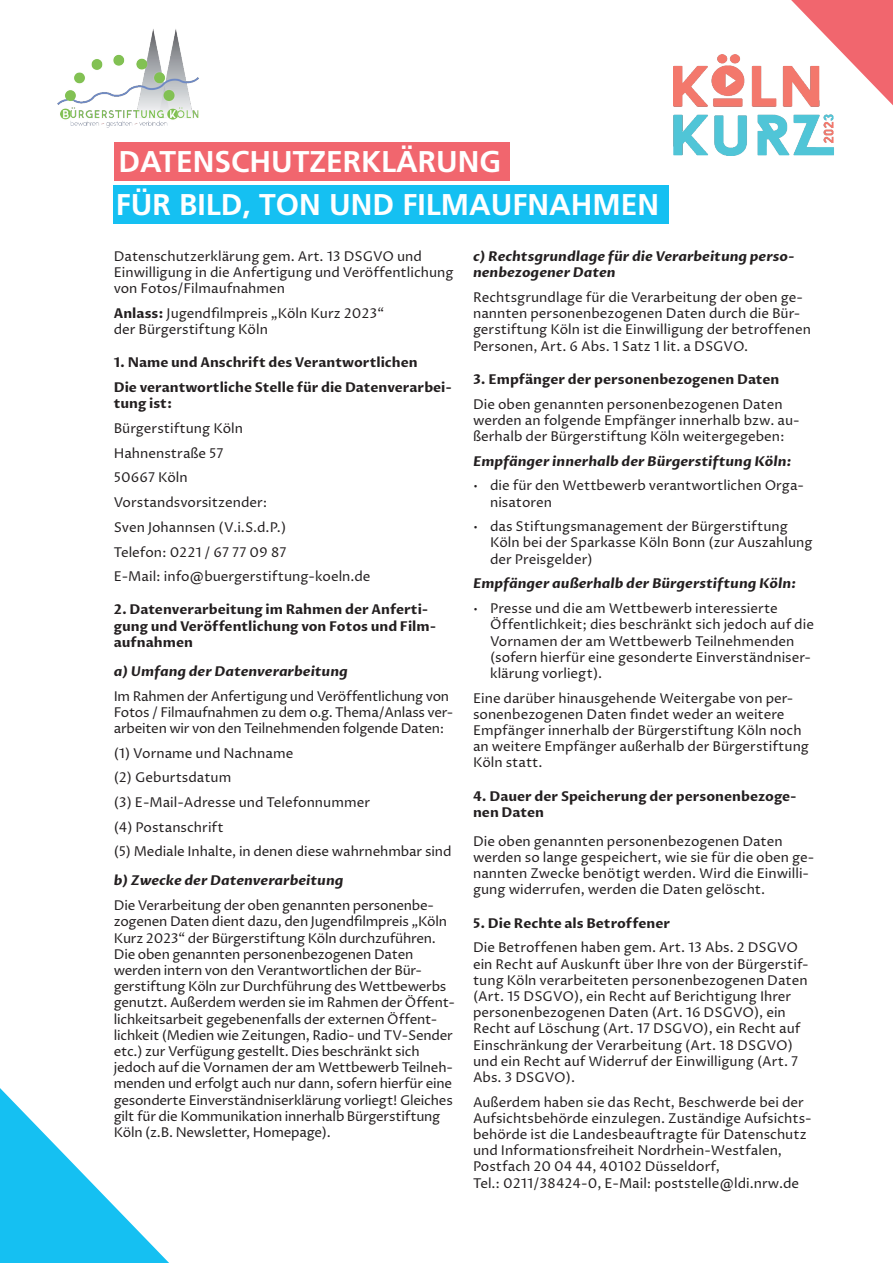
<style>
.page{position:relative;width:893px;height:1263px;background:#fff}
.page>*{position:absolute;margin:0;border:0;box-sizing:border-box;transform-origin:0 0}
.t1{font:700 30px/43.7px "Frutiger LT Std";color:#fff}
.t2{font:13.5px/16.2px "Proza Libre";color:#231f20}
.t3{font:13.5px/16.2px "Proza Libre";letter-spacing:-.02em;color:#231f20}
.t4{font:700 13.5px/16.2px "Proza Libre";color:#231f20}
.t5{font:italic 700 13.5px/16.2px "Proza Libre";color:#231f20}
.s1{font-weight:700}
</style>
<div class="page">
<img style="left:57px;top:29px;width:142px;height:99px">
<div style="left:114px;top:142px;width:396px;height:38px;background:#f1666e"></div>
<div style="left:114px;top:186px;width:555px;height:38px;background:#15c0f2"></div>
<img style="left:673px;top:54px;width:161px;height:101px">
<svg style="left:0;top:1088px;width:169px;height:175px"></svg>
<svg style="left:791px;top:0;width:102px;height:105px"></svg>
<h1 class="t1" style="left:116px;top:140px;width:545px">DATENSCHUTZERKLÄRUNG<br>FÜR BILD, TON UND FILMAUFNAHMEN</h1>
<p class="t2" style="left:114px;top:248px;width:341px">Datenschutzerklärung gem. Art. 13 DSGVO und<br>Einwilligung in die Anfertigung und Veröffentlichung von Fotos/Filmaufnahmen</p>
<p class="t2" style="left:114px;top:305px;width:272px"><span class="s1">Anlass:</span> Jugendfilmpreis „Köln Kurz 2023“ der Bürgerstiftung Köln</p>
<p class="t4" style="left:114px;top:351px;width:340px;line-height:24.8px">1. Name und Anschrift des Verantwortlichen<br>Die verantwortliche Stelle für die Datenverarbei-</p>
<p class="t4" style="left:114px;top:396px;width:60px">tung ist:</p>
<p class="t2" style="left:114px;top:416px;width:258px;line-height:24.8px">Bürgerstiftung Köln<br>Hahnenstraße 57<br>50667 Köln<br>Vorstandsvorsitzender:<br>Sven Johannsen (V.i.S.d.P.)<br>Telefon: 0221 / 67 77 09 87<br>E-Mail: info@buergerstiftung-koeln.de</p>
<p class="t4" style="left:114px;top:602px;width:324px">2. Datenverarbeitung im Rahmen der Anferti&shy;gung und Veröffentlichung von Fotos und Film&shy;aufnahmen</p>
<p class="t5" style="left:114px;top:663px;width:236px">a) Umfang der Datenverarbeitung</p>
<p class="t3" style="left:114px;top:688px;width:341px">Im Rahmen der Anfertigung und Veröffentlichung von<br>Fotos / Filmaufnahmen zu dem o.g. Thema/Anlass ver&shy;arbeiten wir von den Teilnehmenden folgende Daten:</p>
<p class="t2" style="left:114px;top:741px;width:339px;line-height:24.8px">(1) Vorname und Nachname<br>(2) Geburtsdatum<br>(3) E-Mail-Adresse und Telefonnummer<br>(4) Postanschrift<br>(5) Mediale Inhalte, in denen diese wahrnehmbar sind</p>
<p class="t5" style="left:114px;top:873px;width:231px">b) Zwecke der Datenverarbeitung</p>
<p class="t3" style="left:114px;top:897px;width:343px">Die Verarbeitung der oben genannten personenbe&shy;zogenen Daten dient dazu, den Jugendfilmpreis „Köln Kurz 2023“ der Bürgerstiftung Köln durchzuführen.<br>Die oben genannten personenbezogenen Daten werden intern von den Verantwortlichen der Bür&shy;gerstiftung Köln zur Durchführung des Wettbewerbs genutzt. Außerdem werden sie im Rahmen der Öffent&shy;lichkeitsarbeit gegebenenfalls der externen Öffent&shy;lichkeit (Medien wie Zeitungen, Radio- und TV-Sender etc.) zur Verfügung gestellt. Dies beschränkt sich jedoch auf die Vornamen der am Wettbewerb Teilneh&shy;menden und erfolgt auch nur dann, sofern hierfür eine gesonderte Einverständniserklärung vorliegt! Gleiches gilt für die Kommunikation innerhalb Bürgerstiftung Köln (z.B. Newsletter, Homepage).</p>
<p class="t5" style="left:473px;top:249px;width:323px">c) Rechtsgrundlage für die Verarbeitung perso&shy;nenbezogener Daten</p>
<p class="t2" style="left:473px;top:289px;width:339px">Rechtsgrundlage für die Verarbeitung der oben ge&shy;nannten personenbezogenen Daten durch die Bür&shy;gerstiftung Köln ist die Einwilligung der betroffenen Personen, Art. 6 Abs. 1 Satz 1 lit. a DSGVO.</p>
<p class="t4" style="left:473px;top:371px;width:308px">3. Empfänger der personenbezogenen Daten</p>
<p class="t2" style="left:473px;top:396px;width:328px">Die oben genannten personenbezogenen Daten werden an folgende Empfänger innerhalb bzw. au&shy;ßerhalb der Bürgerstiftung Köln weitergegeben:</p>
<p class="t5" style="left:473px;top:453px;width:320px">Empfänger innerhalb der Bürgerstiftung Köln:</p>
<p class="t2" style="left:490px;top:478px;width:316px;text-indent:-17px">• die für den Wettbewerb verantwortlichen Orga&shy;nisatoren</p>
<p class="t2" style="left:490px;top:518px;width:324px;text-indent:-17px">• das Stiftungsmanagement der Bürgerstiftung<br>Köln bei der Sparkasse Köln Bonn (zur Auszahlung der Preisgelder)</p>
<p class="t5" style="left:473px;top:576px;width:325px">Empfänger außerhalb der Bürgerstiftung Köln:</p>
<p class="t2" style="left:490px;top:600px;width:325px;text-indent:-17px">• Presse und die am Wettbewerb interessierte Öffentlichkeit; dies beschränkt sich jedoch auf die Vornamen der am Wettbewerb Teilnehmenden (sofern hierfür eine gesonderte Einverständniser&shy;klärung vorliegt).</p>
<p class="t2" style="left:473px;top:690px;width:338px">Eine darüber hinausgehende Weitergabe von per&shy;sonenbezogenen Daten findet weder an weitere Empfänger innerhalb der Bürgerstiftung Köln noch an weitere Empfänger außerhalb der Bürgerstiftung Köln statt.</p>
<p class="t4" style="left:473px;top:788px;width:325px">4. Dauer der Speicherung der personenbezoge&shy;nen Daten</p>
<p class="t2" style="left:473px;top:833px;width:343px">Die oben genannten personenbezogenen Daten werden so lange gespeichert, wie sie für die oben ge&shy;nannten Zwecke benötigt werden. Wird die Einwilli&shy;gung widerrufen, werden die Daten gelöscht.</p>
<p class="t4" style="left:473px;top:915px;width:199px">5. Die Rechte als Betroffener</p>
<p class="t2" style="left:473px;top:939px;width:337px">Die Betroffenen haben gem. Art. 13 Abs. 2 DSGVO ein Recht auf Auskunft über Ihre von der Bürgerstif&shy;tung Köln verarbeiteten personenbezogenen Daten (Art. 15 DSGVO), ein Recht auf Berichtigung Ihrer personenbezogenen Daten (Art. 16 DSGVO), ein Recht auf Löschung (Art. 17 DSGVO), ein Recht auf Einschränkung der Verarbeitung (Art. 18 DSGVO) und ein Recht auf Widerruf der Einwilligung (Art. 7<br>Abs. 3 DSGVO).</p>
<p class="t2" style="left:473px;top:1094px;width:340px">Außerdem haben sie das Recht, Beschwerde bei der Aufsichtsbehörde einzulegen. Zuständige Aufsichts&shy;behörde ist die Landesbeauftragte für Datenschutz und Informationsfreiheit Nordrhein-Westfalen, Postfach 20 04 44, 40102 Düsseldorf,<br>Tel.: 0211/38424-0, E-Mail: poststelle@ldi.nrw.de</p>
</div>
